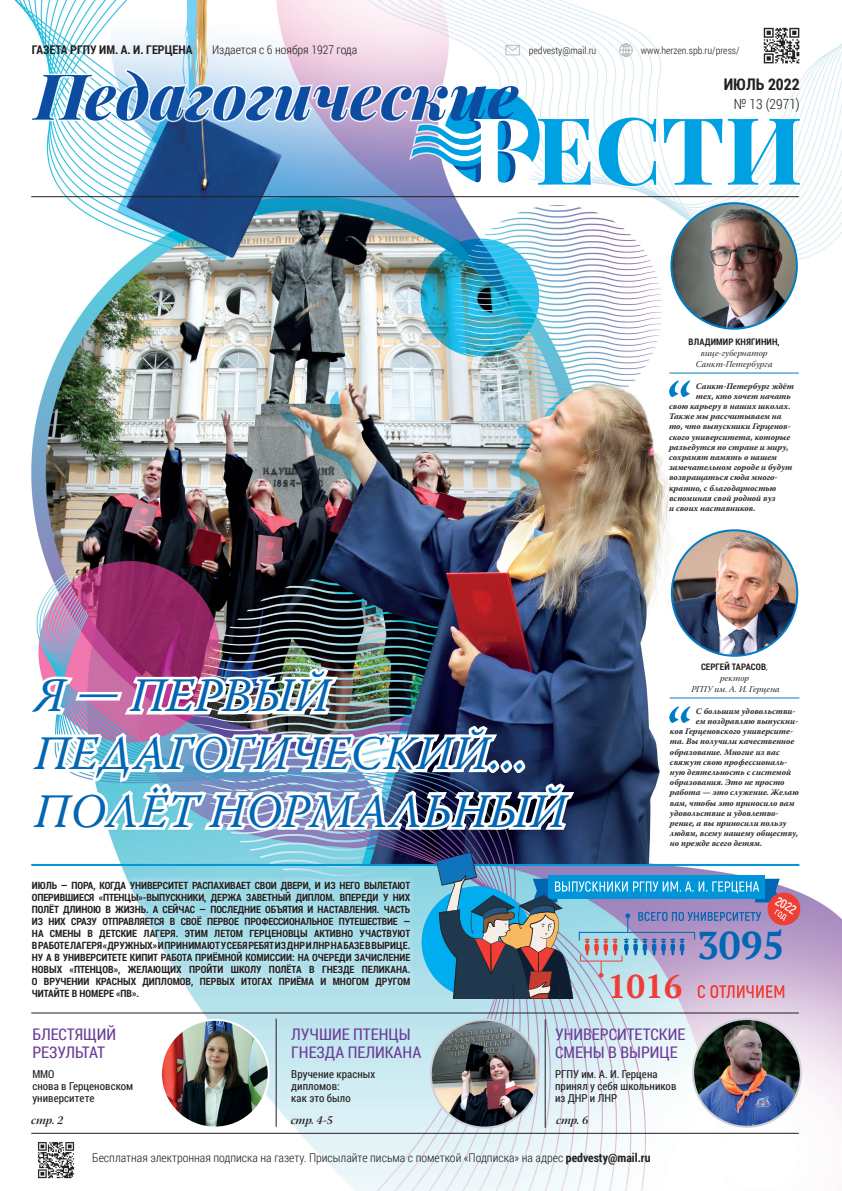
<style>
.page{position:relative;width:842px;height:1191px;background:#fff}
.page>*{position:absolute;margin:0;border:0;box-sizing:border-box;transform-origin:0 0}
.Заголовок_1_инверсия{font:italic 48px/57.6px "Warnock Pro";letter-spacing:.015em;color:#0166b3}
.t1{font:700 38.6px "PT Serif";color:#0166b3}
.t2{font:700 32.9px "PT Serif";color:#ee3e35}
.Заголовок_2_16пт{font:16px/18px "Roboto Condensed";color:#6b3e98}
.t3{font:700 16px "Roboto Condensed";color:#231f20}
.t4{font:300 14px "Roboto Condensed";color:#231f20}
.t5{font:700 12.6px "Akrobat";color:#fff}
.t6{font:300 12px "Roboto Condensed";color:#231f20}
.t7{font:700 12px "Roboto Condensed";color:#231f20}
.Анонс{font:12px "Warnock Pro Semibold It Subh";letter-spacing:.005em;color:#231f20}
.Лид_10pt{font:11px/12px "Roboto Condensed";letter-spacing:.005em;color:#231f20}
.Лид_12pt{font:700 10px/12px "Roboto Condensed";color:#231f20;text-align:justify}
.t8{font:300 10px "Roboto Condensed";color:#231f20}
.Персоналия{font:9px/10.8px "Warnock Pro It Subh";letter-spacing:.015em;color:#231f20;text-align:center}
.Комментарий_1{font:italic 700 8.5px "Warnock Pro";color:#231f20}
.s1{font-family:"Roboto Condensed";font-weight:700}
.s2{font-weight:700}
</style>
<div class="page">
<img style="left:14px;top:0;width:828px;height:1191px">
<div style="left:422px;top:886px;width:111px;height:112px;background:#00aeef;border-radius:50%"></div>
<svg style="left:618px;top:43px;width:16px;height:14px"></svg>
<svg style="left:504px;top:44px;width:17px;height:12px"></svg>
<img style="left:760px;top:23px;width:44px;height:45px">
<hr style="left:31px;top:1012px;width:768px;height:1px;background:#231f20">
<img style="left:161px;top:1019px;width:108px;height:108px;border-radius:54px">
<div style="left:160px;top:1018px;width:110px;height:110px;border:2px solid #fff;border-radius:50%"></div>
<img style="left:431px;top:1019px;width:107px;height:108px;border-radius:54px">
<div style="left:430px;top:1018px;width:109px;height:110px;border:2px solid #cccfd5;border-radius:50%"></div>
<img style="left:693px;top:1019px;width:108px;height:107px;border-radius:54px">
<div style="left:692px;top:1018px;width:110px;height:109px;border:2px solid #cccfd5;border-radius:50%"></div>
<hr style="left:276px;top:1018px;width:1px;height:108px;background:#231f20">
<hr style="left:31px;top:1132px;width:768px;height:1px;background:#231f20">
<hr style="left:545px;top:1019px;width:1px;height:108px;background:#231f20">
<hr style="left:31px;top:196px;width:768px;height:1px;background:#231f20">
<hr style="left:31px;top:864px;width:768px;height:2px;background:#0095d9">
<div style="left:26px;top:875px;width:390px;height:127px;background:#fff;opacity:.75"></div>
<img style="left:671px;top:203px;width:126px;height:126px;border-radius:63px">
<hr style="left:669px;top:372px;width:130px;height:1px;background:#007ec5">
<svg style="left:669px;top:380px;width:21px;height:17px"></svg>
<img style="left:672px;top:530px;width:125px;height:126px;border-radius:63px">
<hr style="left:670px;top:697px;width:129px;height:1px;background:#007ec5">
<svg style="left:669px;top:706px;width:21px;height:17px"></svg>
<svg style="left:29px;top:67px;width:773px;height:122px"></svg>
<img style="left:24px;top:664px;width:555px;height:171px">
<svg style="left:436px;top:851px;width:366px;height:147px"></svg>
<img style="left:34px;top:1137px;width:45px;height:45px">
<p class="t7" style="left:32px;top:41px;width:162px">ГАЗЕТА РГПУ ИМ. А. И. ГЕРЦЕНА</p>
<p class="t6" style="left:212px;top:41px;width:147px">Издается с 6 ноября 1927 года</p>
<p class="t8" style="left:529px;top:43px;width:69px">pedvesty@mail.ru</p>
<p class="t8" style="left:641px;top:44px;width:100px">www.herzen.spb.ru/press/</p>
<p class="t3" style="left:724px;top:73px;width:78px">ИЮЛЬ 2022</p>
<p class="t4" style="left:734px;top:94px;width:68px">№ 13 (2971)</p>
<p class="Персоналия" style="left:689px;top:338px;width:93px"><span class="s1">ВЛАДИМИР КНЯГИНИН, </span>вице-губернатор<br>Санкт-Петербурга</p>
<p class="Комментарий_1" style="left:696px;top:381px;width:100px">Санкт-Петербург ждёт</p>
<p class="Комментарий_1" style="left:696px;top:391px;width:97px">тех, кто хочет начать</p>
<p class="Комментарий_1" style="left:669px;top:401px;width:123px">свою карьеру в наших школах.</p>
<p class="Комментарий_1" style="left:669px;top:411px;width:114px">Также мы рассчитываем на</p>
<p class="Комментарий_1" style="left:669px;top:421px;width:123px">то, что выпускники Герценов-</p>
<p class="Комментарий_1" style="left:669px;top:432px;width:123px">ского университета, которые</p>
<p class="Комментарий_1" style="left:669px;top:442px;width:121px">разъедутся по стране и миру,</p>
<p class="Комментарий_1" style="left:669px;top:452px;width:110px">сохранят память о нашем</p>
<p class="Комментарий_1" style="left:669px;top:462px;width:125px">замечательном городе и будут</p>
<p class="Комментарий_1" style="left:669px;top:472px;width:110px">возвращаться сюда много-</p>
<p class="Комментарий_1" style="left:669px;top:483px;width:109px">кратно, с благодарностью</p>
<p class="Комментарий_1" style="left:669px;top:493px;width:108px">вспоминая свой родной вуз</p>
<p class="Комментарий_1" style="left:669px;top:503px;width:88px">и своих наставников.</p>
<p class="Заголовок_1_инверсия" style="left:34px;top:666px;width:533px">Я — ПЕРВЫЙ<br>ПЕДАГОГИЧЕСКИЙ…<br>ПОЛЁТ НОРМАЛЬНЫЙ</p>
<p class="Лид_12pt" style="left:32px;top:878px;width:380px">ИЮЛЬ — ПОРА, КОГДА УНИВЕРСИТЕТ РАСПАХИВАЕТ СВОИ ДВЕРИ, И ИЗ НЕГО ВЫЛЕТАЮТ ОПЕРИВШИЕСЯ «ПТЕНЦЫ»-ВЫПУСКНИКИ, ДЕРЖА ЗАВЕТНЫЙ ДИПЛОМ. ВПЕРЕДИ У НИХ ПОЛЁТ ДЛИНОЮ В ЖИЗНЬ. А СЕЙЧАС — ПОСЛЕДНИЕ ОБЪЯТИЯ И НАСТАВЛЕНИЯ. ЧАСТЬ ИЗ НИХ СРАЗУ ОТПРАВЛЯЕТСЯ В СВОЁ ПЕРВОЕ ПРОФЕССИОНАЛЬНОЕ ПУТЕШЕСТВИЕ — НА СМЕНЫ В ДЕТСКИЕ ЛАГЕРЯ. ЭТИМ ЛЕТОМ ГЕРЦЕНОВЦЫ АКТИВНО УЧАСТВУЮТ В РАБОТЕ ЛАГЕРЯ «ДРУЖНЫХ» И ПРИНИМАЮТ У СЕБЯ РЕБЯТ ИЗ ДНР И ЛНР НА БАЗЕ В ВЫРИЦЕ.<br>НУ А В УНИВЕРСИТЕТЕ КИПИТ РАБОТА ПРИЁМНОЙ КОМИССИИ: НА ОЧЕРЕДИ ЗАЧИСЛЕНИЕ НОВЫХ «ПТЕНЦОВ», ЖЕЛАЮЩИХ ПРОЙТИ ШКОЛУ ПОЛЁТА В ГНЕЗДЕ ПЕЛИКАНА.<br>О ВРУЧЕНИИ КРАСНЫХ ДИПЛОМОВ, ПЕРВЫХ ИТОГАХ ПРИЁМА И МНОГОМ ДРУГОМ ЧИТАЙТЕ В НОМЕРЕ «ПВ».</p>
<p class="Персоналия" style="left:691px;top:663px;width:90px"><span class="s1">СЕРГЕЙ ТАРАСОВ</span>, ректор<br>РГПУ им. А. И. Герцена</p>
<p class="Комментарий_1" style="left:696px;top:706px;width:101px">С большим удовольстви-</p>
<p class="Комментарий_1" style="left:696px;top:716px;width:104px">ем поздравляю выпускни-</p>
<p class="Комментарий_1" style="left:670px;top:726px;width:125px">ков Герценовского университе-</p>
<p class="Комментарий_1" style="left:670px;top:736px;width:126px">та. Вы получили качественное</p>
<p class="Комментарий_1" style="left:670px;top:746px;width:111px">образование. Многие из вас</p>
<p class="Комментарий_1" style="left:670px;top:757px;width:119px">свяжут свою профессиональ-</p>
<p class="Комментарий_1" style="left:670px;top:767px;width:123px">ную деятельность с системой</p>
<p class="Комментарий_1" style="left:670px;top:777px;width:116px">образования. Это не просто</p>
<p class="Комментарий_1" style="left:670px;top:787px;width:130px">работа — это служение. Желаю</p>
<p class="Комментарий_1" style="left:670px;top:797px;width:126px">вам, чтобы это приносило вам</p>
<p class="Комментарий_1" style="left:670px;top:808px;width:110px">удовольствие и удовлетво-</p>
<p class="Комментарий_1" style="left:670px;top:818px;width:118px">рение, а вы приносили пользу</p>
<p class="Комментарий_1" style="left:670px;top:828px;width:130px">людям, всему нашему обществу,</p>
<p class="Комментарий_1" style="left:670px;top:838px;width:94px">но прежде всего детям.</p>
<h3 class="t5" style="left:781px;top:893px;width:23px;rotate:31deg">2022</h3>
<h3 class="t2" style="left:608px;top:964px;width:76px">1016</h3>
<h2 class="t1" style="left:697px;top:919px;width:89px">3095</h2>
<p class="Заголовок_2_16пт" style="left:32px;top:1024px;width:85px">БЛЕСТЯЩИЙ<br>РЕЗУЛЬТАТ</p>
<p class="Лид_10pt" style="left:32px;top:1067px;width:102px">ММО<br>снова в Герценовском университете</p>
<p class="Заголовок_2_16пт" style="left:291px;top:1024px;width:131px">ЛУЧШИЕ ПТЕНЦЫ<br>ГНЕЗДА ПЕЛИКАНА</p>
<p class="Лид_10pt" style="left:291px;top:1067px;width:86px">Вручение красных дипломов:<br>как это было</p>
<p class="Анонс" style="left:31px;top:1113px;width:34px">стр. 2</p>
<p class="Анонс" style="left:291px;top:1113px;width:44px">стр. 4-5</p>
<p class="Заголовок_2_16пт" style="left:555px;top:1024px;width:132px">УНИВЕРСИТЕТСКИЕ<br>СМЕНЫ В ВЫРИЦЕ</p>
<p class="Лид_10pt" style="left:555px;top:1067px;width:123px">РГПУ им. А. И. Герцена принял у себя школьников из ДНР и ЛНР</p>
<p class="Анонс" style="left:556px;top:1113px;width:34px">стр. 6</p>
<p class="t6" style="left:92px;top:1149px;width:560px">Бесплатная электронная подписка на газету. Присылайте письма с пометкой «Подписка» на адрес <span class="s2">pedvesty@mail.ru</span></p>
</div>
